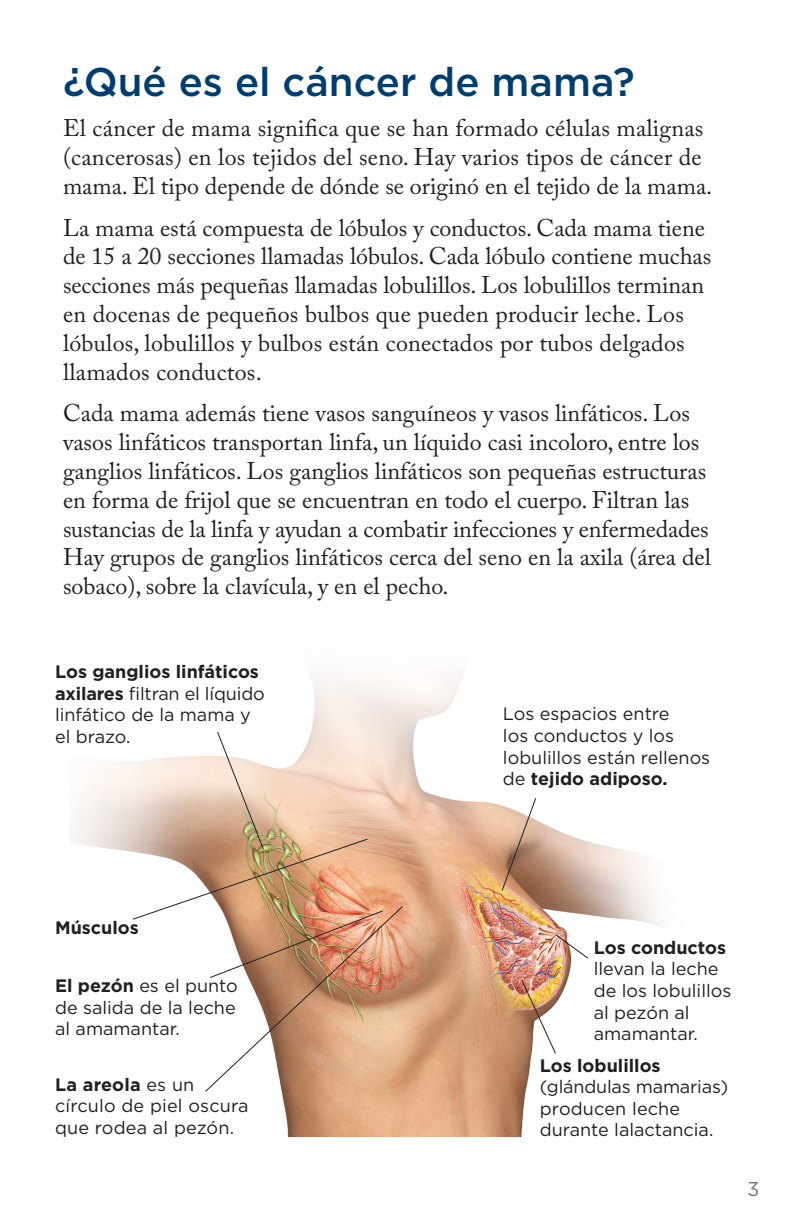
<style>
.page{position:relative;width:792px;height:1224px;background:#fff}
.page>*{position:absolute;margin:0;border:0;box-sizing:border-box;transform-origin:0 0}
.Header_1__Navy{font:500 40px "Gotham";color:#003d71}
.Body_Copy{font:24px/28.8px "Adobe Caslon Pro";color:#231f20}
.t1{font:20px "Gotham";color:#76787b}
.Gotham_Body{font:18px/21.6px "Gotham";color:#231f20}
.Gotham_Body-2{font:700 18px "Gotham";color:#231f20}
.s1{font-weight:700}
</style>
<div class="page">
<img style="left:73px;top:676px;width:589px;height:461px">
<img style="left:132px;top:731px;width:272px;height:362px">
<img style="left:521px;top:979px;width:36px;height:75px">
<svg style="left:555px;top:934px;width:34px;height:25px"></svg>
<svg style="left:501px;top:797px;width:36px;height:95px;background:#c5a18a"></svg>
<p class="Header_1__Navy" style="left:63px;top:56px;width:573px">¿Qué es el cáncer de mama?</p>
<p class="Body_Copy" style="left:63px;top:114px;width:651px">El cáncer de mama significa que se han formado células malignas (cancerosas) en los tejidos del seno. Hay varios tipos de cáncer de mama. El tipo depende de dónde se originó en el tejido de la mama.</p>
<p class="Body_Copy" style="left:63px;top:213px;width:650px">La mama está compuesta de lóbulos y conductos. Cada mama tiene de 15 a 20 secciones llamadas lóbulos. Cada lóbulo contiene muchas secciones más pequeñas llamadas lobulillos. Los lobulillos terminan en docenas de pequeños bulbos que pueden producir leche. Los lóbulos, lobulillos y bulbos están conectados por tubos delgados llamados conductos.</p>
<p class="Body_Copy" style="left:63px;top:399px;width:649px">Cada mama además tiene vasos sanguíneos y vasos linfáticos. Los vasos linfáticos transportan linfa, un líquido casi incoloro, entre los ganglios linfáticos. Los ganglios linfáticos son pequeñas estructuras en forma de frijol que se encuentran en todo el cuerpo. Filtran las sustancias de la linfa y ayudan a combatir infecciones y enfermedades Hay grupos de ganglios linfáticos cerca del seno en la axila (área del sobaco), sobre la clavícula, y en el pecho.</p>
<p class="Gotham_Body" style="left:55px;top:661px;width:211px"><span class="s1">Los ganglios linfáticos axilares</span> filtran el líquido linfático de la mama y el brazo.</p>
<p class="Gotham_Body" style="left:503px;top:703px;width:209px">Los espacios entre<br>los conductos y los lobulillos están rellenos de <span class="s1">tejido adiposo.</span></p>
<p class="Gotham_Body-2" style="left:55px;top:916px;width:85px">Músculos</p>
<p class="Gotham_Body" style="left:55px;top:975px;width:184px"><span class="s1">El pezón</span> es el punto de salida de la leche al amamantar.</p>
<p class="Gotham_Body" style="left:55px;top:1073px;width:195px"><span class="s1">La areola</span> es un círculo de piel oscura que rodea al pezón.</p>
<p class="Gotham_Body" style="left:594px;top:936px;width:139px"><span class="s1">Los conductos </span>llevan la leche de los lobulillos al pezón al amamantar.</p>
<p class="Gotham_Body" style="left:540px;top:1054px;width:190px"><span class="s1">Los lobulillos </span>(glándulas mamarias) producen leche durante lalactancia.</p>
<p class="t1" style="left:747px;top:1176px;width:14px">3</p>
</div>
